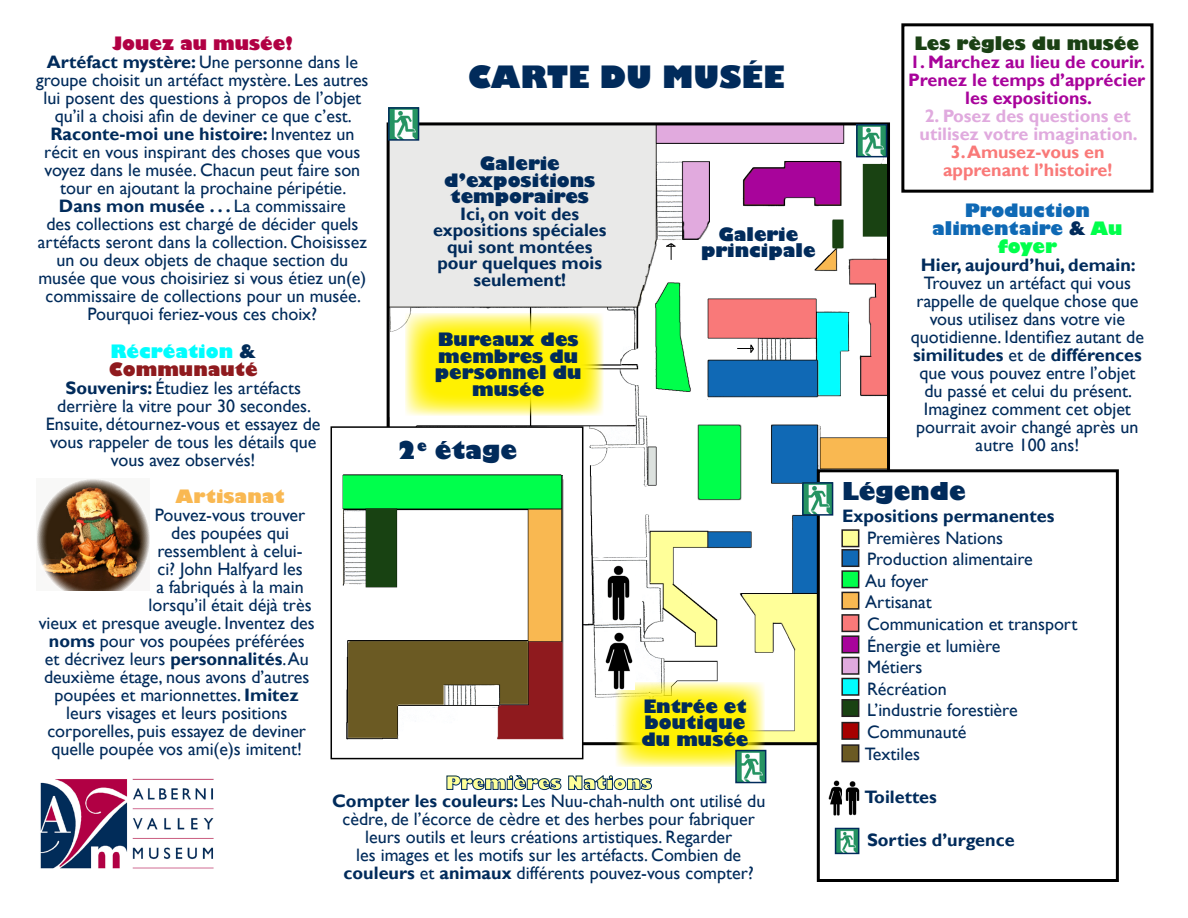
<style>
.page{position:relative;width:1188px;height:918px;background:#fff}
.page>*{position:absolute;margin:0;border:0;box-sizing:border-box;transform-origin:0 0}
.t1{font:800 30px "Gill Sans";color:#012b5b}
.t2{font:800 24px "Gill Sans";color:#012b5b}
.t3{font:18px/18px "Gill Sans";color:#012b5b;text-align:center}
.t4{font:700 18px/16.5px "Gill Sans";color:#012b5b;text-align:center}
.t5{font:800 18px/16.5px "Gill Sans";color:#012b5b;text-align:center}
.t6{font:700 18px/18px "Gill Sans";color:#a8039b;text-align:center}
.t7{font:700 18px/18px "Gill Sans";color:#e0aade}
.t8{font:700 18px "Gill Sans";color:#f97978}
.t9{font:800 18px/18px "Gill Sans";color:#0f69b5;text-align:center}
.t10{font:800 18px/18px "Gill Sans";color:#01fdfe}
.t11{font:800 18px "Gill Sans";color:#feff99}
.t12{font:800 18px "Gill Sans";color:#1a4114}
.t13{font:800 18px "Gill Sans";color:#b10044}
.t14{font:800 18px "Gill Sans";color:#f9b852}
.s1{font-weight:700}
.s2{color:#012c59}
.s3{color:#8f1a1e}
.s4{color:#012b5b}
.s5{color:#00ff4c}
</style>
<div class="page">
<div style="left:901px;top:23px;width:253px;height:170px;border:3px solid #000"></div>
<img style="left:391px;top:126px;width:495px;height:615px">
<div style="left:817px;top:469px;width:302px;height:413px;background:#fff;border:3px solid #000"></div>
<svg style="left:616px;top:682px;width:149px;height:85px;background:#fcf240"></svg>
<svg style="left:405px;top:313px;width:198px;height:103px;background:#fef339"></svg>
<div style="left:331px;top:427px;width:252px;height:332px;background:#fff"></div>
<img style="left:342px;top:474px;width:222px;height:266px">
<div style="left:331px;top:426px;width:252px;height:333px;border:2px solid #000"></div>
<img style="left:603px;top:632px;width:31px;height:58px">
<img style="left:603px;top:564px;width:31px;height:58px">
<img style="left:805px;top:485px;width:25px;height:28px">
<div style="left:802px;top:482px;width:31px;height:34px;border:2px solid #012b5b"></div>
<img style="left:738px;top:753px;width:25px;height:27px">
<div style="left:735px;top:750px;width:31px;height:33px;border:2px solid #012b5b"></div>
<img style="left:859px;top:127px;width:25px;height:27px">
<div style="left:856px;top:124px;width:31px;height:33px;border:2px solid #012b5b"></div>
<img style="left:391px;top:110px;width:25px;height:28px">
<div style="left:388px;top:107px;width:31px;height:34px;border:2px solid #012b5b"></div>
<img style="left:838px;top:831px;width:18px;height:20px">
<div style="left:835px;top:828px;width:24px;height:26px;border:2px solid #012b5b"></div>
<div style="left:842px;top:530px;width:17px;height:17px;background:#ff9"></div>
<div style="left:841px;top:529px;width:18px;height:18px;border:2px solid #231f20"></div>
<div style="left:842px;top:550px;width:17px;height:16px;background:#1069b5"></div>
<div style="left:841px;top:549px;width:18px;height:18px;border:2px solid #231f20"></div>
<div style="left:842px;top:571px;width:17px;height:17px;background:#00ff4b"></div>
<div style="left:841px;top:570px;width:18px;height:18px;border:2px solid #231f20"></div>
<div style="left:842px;top:592px;width:17px;height:17px;background:#f9b851"></div>
<div style="left:841px;top:592px;width:18px;height:18px;border:2px solid #231f20"></div>
<div style="left:842px;top:615px;width:17px;height:16px;background:#f97979"></div>
<div style="left:841px;top:614px;width:18px;height:18px;border:2px solid #231f20"></div>
<div style="left:842px;top:636px;width:17px;height:17px;background:#a8049b"></div>
<div style="left:841px;top:635px;width:18px;height:18px;border:2px solid #231f20"></div>
<div style="left:842px;top:657px;width:17px;height:17px;background:#e1aade"></div>
<div style="left:841px;top:657px;width:18px;height:18px;border:2px solid #231f20"></div>
<div style="left:842px;top:678px;width:17px;height:17px;background:#01fdfe"></div>
<div style="left:841px;top:678px;width:18px;height:18px;border:2px solid #231f20"></div>
<div style="left:842px;top:700px;width:17px;height:16px;background:#194212"></div>
<div style="left:841px;top:699px;width:18px;height:18px;border:2px solid #231f20"></div>
<div style="left:842px;top:723px;width:17px;height:16px;background:#a60000"></div>
<div style="left:841px;top:722px;width:18px;height:18px;border:2px solid #231f20"></div>
<div style="left:842px;top:745px;width:17px;height:17px;background:#6b5a23"></div>
<div style="left:841px;top:744px;width:18px;height:18px;border:2px solid #231f20"></div>
<img style="left:828px;top:781px;width:14px;height:34px">
<img style="left:845px;top:781px;width:15px;height:34px">
<img style="left:40px;top:778px;width:174px;height:91px">
<svg style="left:446px;top:775px;width:116px;height:15px"></svg>
<svg style="left:568px;top:775px;width:84px;height:15px"></svg>
<img style="left:37px;top:479px;width:112px;height:111px">
<p class="t13" style="left:112px;top:32px;width:182px">Jouez au musée!</p>
<p class="t3" style="left:36px;top:53px;width:334px"><span class="s1">Artéfact mystère:</span> Une personne dans le groupe choisit un artéfact mystère. Les autres lui posent des questions à propos de l’objet qu’il a choisi afin de deviner ce que c’est.</p>
<p class="t3" style="left:44px;top:125px;width:318px"><span class="s1">Raconte-moi une histoire:</span> Inventez un récit en vous inspirant des choses que vous voyez dans le musée. Chacun peut faire son tour en ajoutant la prochaine péripétie.</p>
<p class="t3" style="left:38px;top:197px;width:331px"><span class="s1">Dans mon musée . . .</span> La commissaire<br>des collections est chargé de décider quels artéfacts seront dans la collection. Choisissez un ou deux objets de chaque section du musée que vous choisiriez si vous étiez un(e) commissaire de collections pour un musée.<br>Pourquoi feriez-vous ces choix?</p>
<p class="t10" style="left:109px;top:344px;width:150px">Récréation <span class="s2">&amp;<br></span><span class="s3">Communauté</span></p>
<p class="t3" style="left:46px;top:379px;width:276px"><span class="s1">Souvenirs:</span> Étudiez les artéfacts derrière la vitre pour 30 secondes.<br>Ensuite, détournez-vous et essayez de vous rappeler de tous les détails que vous avez observés!</p>
<p class="t14" style="left:176px;top:485px;width:110px">Artisanat</p>
<p class="t3" style="left:155px;top:506px;width:152px">Pouvez-vous trouver</p>
<p class="t3" style="left:171px;top:524px;width:119px">des poupées qui</p>
<p class="t3" style="left:157px;top:542px;width:147px">ressemblent à celui-</p>
<p class="t3" style="left:157px;top:560px;width:147px">ci? John Halfyard les</p>
<p class="t3" style="left:156px;top:578px;width:149px">a fabriqués à la main</p>
<p class="t3" style="left:149px;top:596px;width:165px">lorsqu’il était déjà très</p>
<p class="t3" style="left:39px;top:614px;width:278px">vieux et presque aveugle. Inventez des</p>
<p class="t3" style="left:49px;top:632px;width:257px"><span class="s1">noms</span> pour vos poupées préférées</p>
<p class="t3" style="left:45px;top:650px;width:266px">et décrivez leurs <span class="s1">personnalités</span>. Au</p>
<p class="t3" style="left:44px;top:668px;width:267px">deuxième étage, nous avons d’autres</p>
<p class="t3" style="left:55px;top:686px;width:246px">poupées et marionnettes. <span class="s1">Imitez</span></p>
<p class="t3" style="left:66px;top:704px;width:223px">leurs visages et leurs positions</p>
<p class="t3" style="left:47px;top:722px;width:260px">corporelles, puis essayez de deviner</p>
<p class="t3" style="left:51px;top:740px;width:252px">quelle poupée vos ami(e)s imitent!</p>
<p class="t1" style="left:468px;top:58px;width:318px">CARTE DU MUSÉE</p>
<p class="t5" style="left:444px;top:157px;width:152px">Galerie d’expositions temporaires</p>
<p class="t4" style="left:433px;top:206px;width:175px">Ici, on voit des expositions spéciales qui sont montées pour quelques mois seulement!</p>
<p class="t5" style="left:435px;top:332px;width:148px">Bureaux des membres du personnel du musée</p>
<p class="t2" style="left:397px;top:435px;width:122px">2<sup>e</sup> étage</p>
<p class="t5" style="left:701px;top:227px;width:116px">Galerie principale</p>
<p class="t5" style="left:641px;top:699px;width:109px;text-align:left">Entrée et boutique du musée</p>
<p class="t11" style="left:446px;top:772px;width:208px">Premières Nations</p>
<p class="t3" style="left:332px;top:793px;width:435px"><span class="s1">Compter les couleurs:</span> Les Nuu-chah-nulth ont utilisé du cèdre, de l’écorce de cèdre et des herbes pour fabriquer leurs outils et leurs créations artistiques. Regarder<br>les images et les motifs sur les artéfacts. Combien de <span class="s1">couleurs</span> et <span class="s1">animaux</span> différents pouvez-vous compter?</p>
<p class="t12" style="left:914px;top:32px;width:226px">Les règles du musée</p>
<p class="t6" style="left:910px;top:53px;width:236px">1. Marchez au lieu de courir.</p>
<p class="t6" style="left:908px;top:71px;width:239px">Prenez le temps d’apprécier les expositions.</p>
<p class="t7" style="left:920px;top:107px;width:220px">2. Posez des questions et utilisez votre imagination.</p>
<p class="t8" style="left:951px;top:141px;width:155px">3. Amusez-vous en</p>
<p class="t8" style="left:943px;top:159px;width:171px">apprenant l’histoire!</p>
<p class="t9" style="left:932px;top:203px;width:192px">Production alimentaire <span class="s4">&amp;</span> <span class="s5">Au foyer</span></p>
<p class="t3" style="left:911px;top:256px;width:235px"><span class="s1">Hier, aujourd’hui, demain:<br></span>Trouvez un artéfact qui vous rappelle de quelque chose que vous utilisez dans votre vie quotidienne. Identifiez autant de <span class="s1">similitudes</span> et de <span class="s1">différences </span>que vous pouvez entre l’objet du passé et celui du présent.<br>Imaginez comment cet objet pourrait avoir changé après un autre 100 ans!</p>
<p class="t2" style="left:842px;top:476px;width:125px">Légende</p>
<p class="t4" style="left:842px;top:508px;width:214px">Expositions permanentes</p>
<p class="t3" style="left:867px;top:529px;width:137px">Premières Nations</p>
<p class="t3" style="left:867px;top:550px;width:167px">Production alimentaire</p>
<p class="t3" style="left:865px;top:572px;width:65px">Au foyer</p>
<p class="t3" style="left:865px;top:594px;width:68px">Artisanat</p>
<p class="t3" style="left:867px;top:615px;width:212px">Communication et transport</p>
<p class="t3" style="left:867px;top:637px;width:135px">Énergie et lumière</p>
<p class="t3" style="left:867px;top:658px;width:57px">Métiers</p>
<p class="t3" style="left:867px;top:680px;width:81px">Récréation</p>
<p class="t3" style="left:867px;top:702px;width:152px">L’industrie forestière</p>
<p class="t3" style="left:867px;top:723px;width:101px">Communauté</p>
<p class="t3" style="left:865px;top:745px;width:57px">Textiles</p>
<p class="t4" style="left:864px;top:789px;width:74px">Toilettes</p>
<p class="t4" style="left:867px;top:832px;width:149px">Sorties d’urgence</p>
</div>
